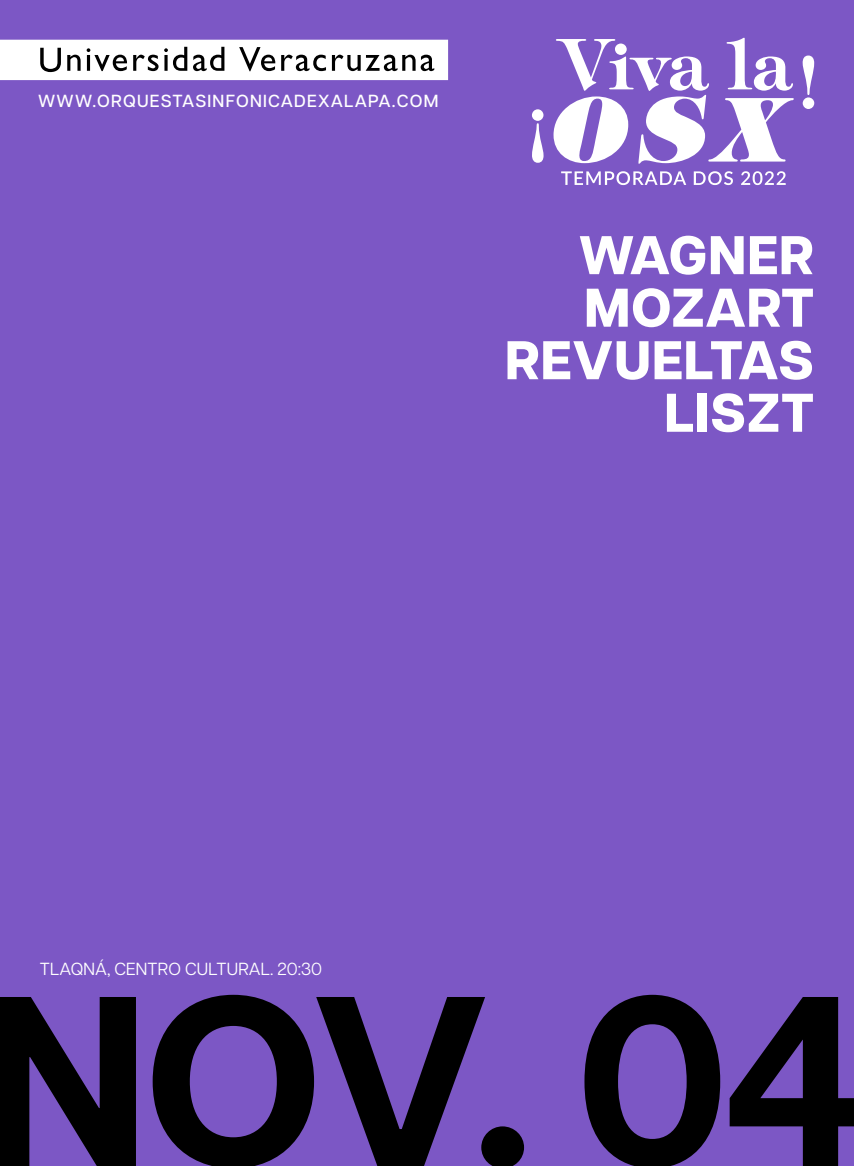
<style>
.page{position:relative;width:854px;height:1166px;background:#fff}
.page>*{position:absolute;margin:0;border:0;box-sizing:border-box;transform-origin:0 0}
.t1{font:700 241.5px "Articulat CF";color:#000}
.t2{font:800 54.25px/52.5px "Articulat CF";letter-spacing:.01em;color:#fff;text-align:right}
.t3{font:500 17.5px "Articulat CF";letter-spacing:.07em;color:#fff}
.t4{font:17.5px "Articulat CF";letter-spacing:.01em;color:#fff}
</style>
<div class="page">
<div style="left:0;top:0;width:853px;height:1166px;background:#7c57c5"></div>
<div style="left:0;top:40px;width:448px;height:40px;background:#fff"></div>
<svg style="left:40px;top:48px;width:21px;height:24px"></svg>
<svg style="left:67px;top:55px;width:14px;height:16px"></svg>
<svg style="left:87px;top:48px;width:40px;height:23px"></svg>
<svg style="left:133px;top:55px;width:25px;height:16px"></svg>
<svg style="left:164px;top:47px;width:23px;height:24px"></svg>
<svg style="left:193px;top:47px;width:31px;height:24px"></svg>
<svg style="left:239px;top:47px;width:36px;height:24px"></svg>
<svg style="left:281px;top:55px;width:45px;height:16px"></svg>
<svg style="left:332px;top:55px;width:102px;height:16px"></svg>
<svg style="left:561px;top:171px;width:125px;height:14px"></svg>
<svg style="left:693px;top:171px;width:39px;height:14px"></svg>
<svg style="left:741px;top:171px;width:44px;height:14px"></svg>
<svg style="left:553px;top:38px;width:240px;height:126px"></svg>
<svg style="left:532px;top:109px;width:11px;height:54px"></svg>
<svg style="left:802px;top:56px;width:12px;height:53px"></svg>
<p class="t3" style="left:38px;top:89px;width:401px">WWW.ORQUESTASINFONICADEXALAPA.COM</p>
<h2 class="t2" style="left:504px;top:228px;width:310px">WAGNER<br>MOZART<br>REVUELTAS<br>LISZT</h2>
<p class="t4" style="left:40px;top:957px;width:284px">TLAQNÁ, CENTRO CULTURAL. 20:30</p>
<h1 class="t1" style="left:-19px;top:903px;width:885px">NOV. 04</h1>
</div>
